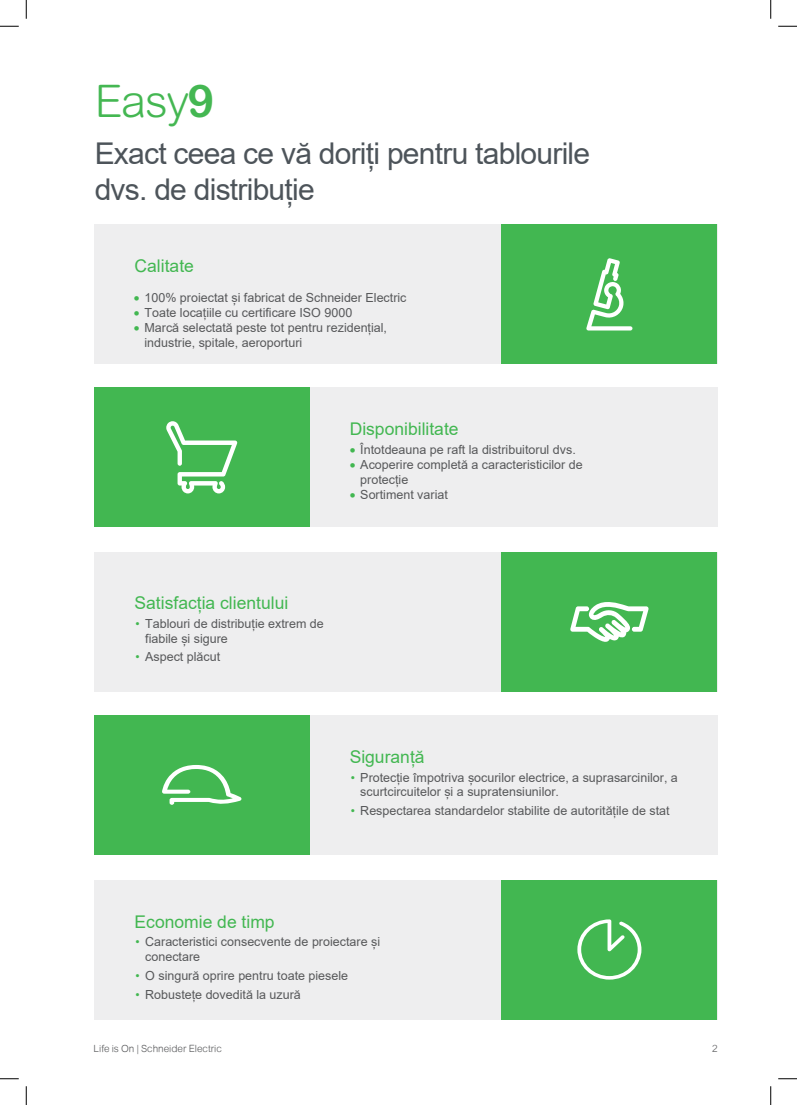
<style>
.page{position:relative;width:797px;height:1105px;background:#fff}
.page>*{position:absolute;margin:0;border:0;box-sizing:border-box;transform-origin:0 0}
.t1{font:300 45px "Arial Rounded MT Pro";color:#44b752}
.t2{font:30px/36px "Arial";letter-spacing:-.025em;color:#4d545a}
.t3{font:17.5px "Arial";color:#42b751}
.t4{font:12.5px/15px "Arial";color:#57585a}
.t5{font:300 10px "Arial Rounded MT";color:#57585a}
.s1{font-weight:700}
.s2{color:#42b751}
.s3{font-family:"Arial MT Std";font-weight:300;color:#42b751}
</style>
<div class="page">
<div style="left:94px;top:225px;width:407px;height:139px;background:#eeeeef"></div>
<div style="left:94px;top:552px;width:407px;height:140px;background:#eeeeef"></div>
<div style="left:309px;top:715px;width:408px;height:140px;background:#eeeeef"></div>
<div style="left:309px;top:388px;width:408px;height:139px;background:#eeeeef"></div>
<div style="left:94px;top:880px;width:407px;height:139px;background:#eeeeef"></div>
<div style="left:501px;top:225px;width:216px;height:139px;background:#42b751"></div>
<div style="left:94px;top:388px;width:215px;height:139px;background:#42b751"></div>
<div style="left:94px;top:715px;width:215px;height:140px;background:#42b751"></div>
<div style="left:501px;top:552px;width:216px;height:140px;background:#42b751"></div>
<div style="left:501px;top:880px;width:216px;height:139px;background:#42b751"></div>
<svg style="left:0;top:25px;width:19px;height:2px"></svg>
<svg style="left:778px;top:25px;width:19px;height:2px"></svg>
<svg style="left:0;top:1078px;width:19px;height:1px"></svg>
<svg style="left:778px;top:1078px;width:19px;height:1px"></svg>
<svg style="left:25px;top:0;width:2px;height:19px"></svg>
<svg style="left:25px;top:1086px;width:2px;height:19px"></svg>
<svg style="left:770px;top:0;width:1px;height:19px"></svg>
<svg style="left:770px;top:1086px;width:1px;height:19px"></svg>
<h1 class="t1" style="left:95px;top:76px;width:121px">Easy<span class="s1">9</span></h1>
<h2 class="t2" style="left:95px;top:135px;width:497px">Exact ceea ce vă doriți pentru tablourile dvs. de distribuție</h2>
<h3 class="t3" style="left:135px;top:254px;width:61px">Calitate</h3>
<p class="t4" style="left:134px;top:290px;width:274px"><span class="s2">•</span> 100% proiectat și fabricat de Schneider Electric</p>
<p class="t4" style="left:134px;top:305px;width:220px"><span class="s2">•</span> Toate locațiile cu certificare ISO 9000</p>
<p class="t4" style="left:144px;top:320px;width:244px;text-indent:-11px"><span class="s2">•</span> Marcă selectată peste tot pentru rezidențial, industrie, spitale, aeroporturi</p>
<h3 class="t3" style="left:350px;top:417px;width:110px">Disponibilitate</h3>
<p class="t4" style="left:350px;top:442px;width:228px"><span class="s2">•</span> Întotdeauna pe raft la distribuitorul dvs.</p>
<p class="t4" style="left:360px;top:457px;width:224px;text-indent:-11px"><span class="s2">•</span> Acoperire completă a caracteristicilor de protecție</p>
<p class="t4" style="left:350px;top:487px;width:100px"><span class="s2">•</span> Sortiment variat</p>
<h3 class="t3" style="left:135px;top:591px;width:155px">Satisfacția clientului</h3>
<p class="t4" style="left:145px;top:616px;width:180px;text-indent:-11px"><span class="s3">•</span> Tablouri de distribuție extrem de fiabile și sigure</p>
<p class="t4" style="left:135px;top:649px;width:87px"><span class="s3">•</span> Aspect plăcut</p>
<h3 class="t3" style="left:350px;top:745px;width:76px">Siguranță</h3>
<p class="t4" style="left:360px;top:770px;width:319px;line-height:14.2px;text-indent:-11px"><span class="s3">•</span> Protecție împotriva șocurilor electrice, a suprasarcinilor, a scurtcircuitelor și a supratensiunilor.</p>
<p class="t4" style="left:350px;top:802px;width:321px"><span class="s3">•</span> Respectarea standardelor stabilite de autoritățile de stat</p>
<h3 class="t3" style="left:135px;top:909px;width:142px">Economie de timp</h3>
<p class="t4" style="left:145px;top:934px;width:236px;text-indent:-11px"><span class="s3">•</span> Caracteristici consecvente de proiectare și conectare</p>
<p class="t4" style="left:135px;top:968px;width:215px"><span class="s3">•</span> O singură oprire pentru toate piesele</p>
<p class="t4" style="left:135px;top:987px;width:168px"><span class="s3">•</span> Robustețe dovedită la uzură</p>
<p class="t5" style="left:94px;top:1042px;width:130px">Life is On | Schneider Electric</p>
<p class="t5" style="left:712px;top:1042px;width:7px">2</p>
</div>
